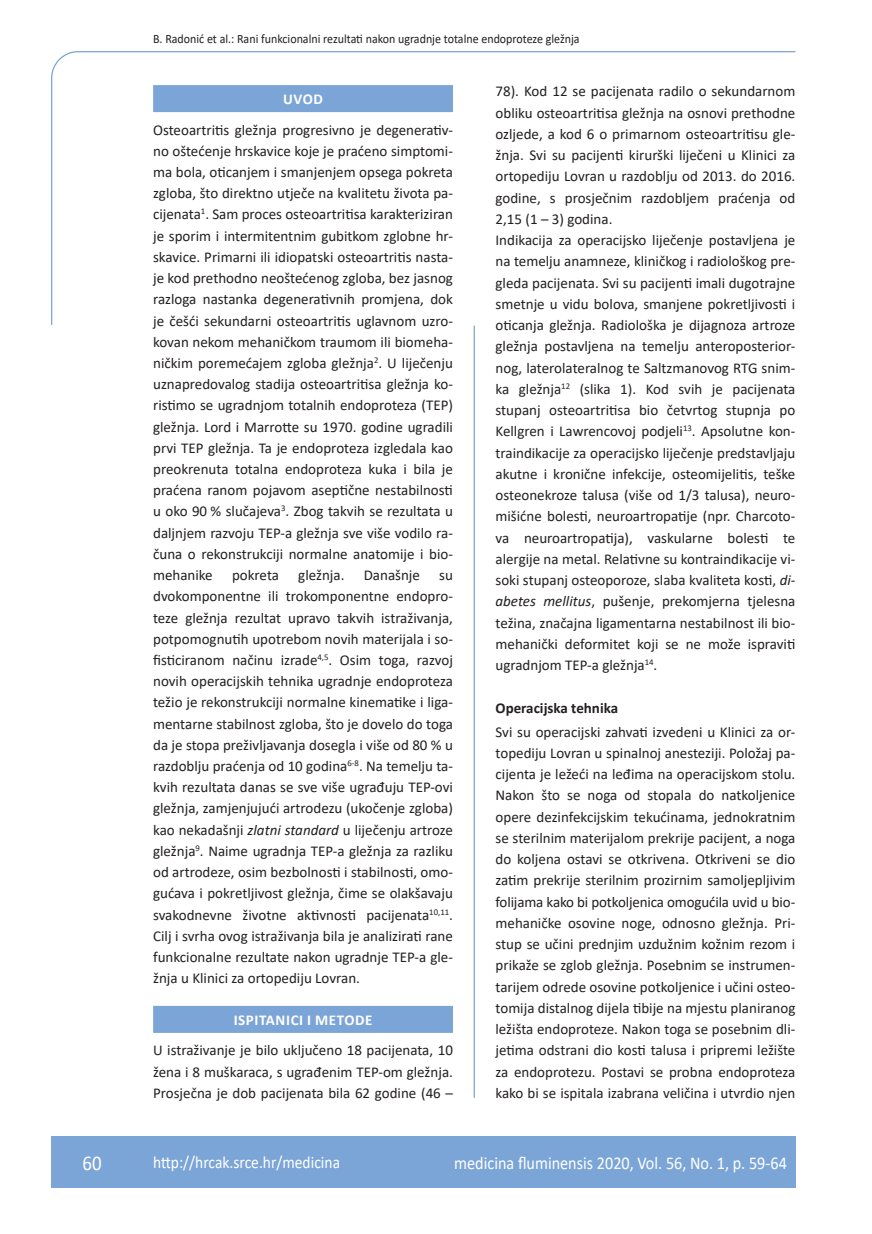
<style>
.page{position:relative;width:872px;height:1234px;background:#fff}
.page>*{position:absolute;margin:0;border:0;box-sizing:border-box;transform-origin:0 0}
.t1{font:21px "Calibri";color:#fff;scale:.9 1}
.t2{font:18px "Calibri";color:#fff;scale:.9 1}
.t3{font:17.25px "Calibri";color:#fff;scale:.9 1}
.osnovni_tekst{font:15px/21.3px "Calibri";color:#231f20;text-align:justify}
.naslov_ruler{font:700 15px "Calibri";letter-spacing:.04em;color:#fff}
.podnaslov{font:700 15px "Calibri";color:#231f20}
.glava{font:12.75px "Calibri";color:#231f20;scale:.94 1}
.s1{font-style:italic}
</style>
<div class="page">
<svg style="left:51px;top:51px;width:745px;height:274px"></svg>
<hr style="left:473px;top:325px;width:2px;height:772px;background:#7ca5d7">
<div style="left:51px;top:1135px;width:744px;height:51px;background:#7ca5d7"></div>
<div style="left:153px;top:85px;width:300px;height:27px;background:#7ca5d7"></div>
<div style="left:153px;top:1005px;width:300px;height:27px;background:#7ca5d7"></div>
<p class="glava" style="left:153px;top:29px;width:455px">B. Radonić et al.: Rani funkcionalni rezultati nakon ugradnje totalne endoproteze gležnja</p>
<p class="naslov_ruler" style="left:283px;top:88px;width:41px">UVOD</p>
<p class="osnovni_tekst" style="left:153px;top:119px;width:301px">Osteoartritis gležnja progresivno je degenerativ&shy;no oštećenje hrskavice koje je praćeno simptomi&shy;ma bola, oticanjem i smanjenjem opsega pokreta zgloba, što direktno utječe na kvalitetu života pa&shy;cijenata<sup>1</sup>. Sam proces osteoartritisa karakteriziran je sporim i intermitentnim gubitkom zglobne hr&shy;skavice. Primarni ili idiopatski osteoartritis nasta&shy;je kod prethodno neoštećenog zgloba, bez jasnog razloga nastanka degenerativnih promjena, dok je češći sekundarni osteoartritis uglavnom uzro&shy;kovan nekom mehaničkom traumom ili biomeha&shy;ničkim poremećajem zgloba gležnja<sup>2</sup>. U liječenju uznapredovalog stadija osteoartritisa gležnja ko&shy;ristimo se ugradnjom totalnih endoproteza (TEP) gležnja. Lord i Marrotte su 1970. godine ugradili prvi TEP gležnja. Ta je endoproteza izgledala kao preokrenuta totalna endoproteza kuka i bila je praćena ranom pojavom aseptične nestabilnosti u oko 90 % slučajeva<sup>3</sup>. Zbog takvih se rezultata u daljnjem razvoju TEP-a gležnja sve više vodilo ra&shy;čuna o rekonstrukciji normalne anatomije i bio&shy;mehanike</p>
<p class="osnovni_tekst" style="left:232px;top:564px;width:49px">pokreta</p>
<p class="osnovni_tekst" style="left:298px;top:564px;width:48px">gležnja.</p>
<p class="osnovni_tekst" style="left:364px;top:564px;width:58px">Današnje</p>
<p class="osnovni_tekst" style="left:153px;top:564px;width:301px;text-indent:286px">su dvokomponentne ili trokomponentne endopro&shy;teze gležnja rezultat upravo takvih istraživanja, potpomognutih upotrebom novih materijala i so&shy;fisticiranom načinu izrade<sup>4,5</sup>. Osim toga, razvoj novih operacijskih tehnika ugradnje endoproteza težio je rekonstrukciji normalne kinematike i liga&shy;mentarne stabilnost zgloba, što je dovelo do toga da je stopa preživljavanja dosegla i više od 80 % u razdoblju praćenja od 10 godina<sup>6-8</sup>. Na temelju ta&shy;kvih rezultata danas se sve više ugrađuju TEP-ovi gležnja, zamjenjujući artrodezu (ukočenje zgloba) kao nekadašnji <span class="s1">zlatni standard</span> u liječenju artroze gležnja<sup>9</sup>. Naime ugradnja TEP-a gležnja za razliku od artrodeze, osim bezbolnosti i stabilnosti, omo&shy;gućava i pokretljivost gležnja, čime se olakšavaju svakodnevne životne aktivnosti pacijenata<sup>10,11</sup>.<br>Cilj i svrha ovog istraživanja bila je analizirati rane funkcionalne rezultate nakon ugradnje TEP-a gle&shy;žnja u Klinici za ortopediju Lovran.</p>
<p class="naslov_ruler" style="left:234px;top:1008px;width:140px">ISPITANICI I METODE</p>
<p class="osnovni_tekst" style="left:153px;top:1039px;width:301px">U istraživanje je bilo uključeno 18 pacijenata, 10 žena i 8 muškaraca, s ugrađenim TEP-om gležnja.<br>Prosječna je dob pacijenata bila 62 godine (46 –</p>
<p class="osnovni_tekst" style="left:495px;top:80px;width:301px">78). Kod 12 se pacijenata radilo o sekundarnom obliku osteoartritisa gležnja na osnovi prethodne ozljede, a kod 6 o primarnom osteoartritisu gle&shy;žnja. Svi su pacijenti kirurški liječeni u Klinici za ortopediju Lovran u razdoblju od 2013. do 2016. godine, s prosječnim razdobljem praćenja od 2,15 (1 – 3) godina.</p>
<p class="osnovni_tekst" style="left:495px;top:229px;width:301px">Indikacija za operacijsko liječenje postavljena je na temelju anamneze, kliničkog i radiološkog pre&shy;gleda pacijenata. Svi su pacijenti imali dugotrajne smetnje u vidu bolova, smanjene pokretljivosti i oticanja gležnja. Radiološka je dijagnoza artroze gležnja postavljena na temelju anteroposterior&shy;nog, laterolateralnog te Saltzmanovog RTG snim&shy;ka gležnja<sup>12</sup> (slika 1). Kod svih je pacijenata stupanj osteoartritisa bio četvrtog stupnja po Kellgren i Lawrencovoj podjeli<sup>13</sup>. Apsolutne kon&shy;traindikacije za operacijsko liječenje predstavljaju akutne i kronične infekcije, osteomijelitis, teške osteonekroze talusa (više od 1/3 talusa), neuro&shy;mišićne bolesti, neuroartropatije (npr. Charcoto&shy;va neuroartropatija), vaskularne bolesti te alergije na metal. Relativne su kontraindikacije vi&shy;soki stupanj osteoporoze, slaba kvaliteta kosti, <span class="s1">di&shy;abetes mellitus</span>, pušenje, prekomjerna tjelesna težina, značajna ligamentarna nestabilnost ili bio&shy;mehanički deformitet koji se ne može ispraviti ugradnjom TEP-a gležnja<sup>14</sup>.</p>
<p class="podnaslov" style="left:495px;top:696px;width:124px">Operacijska tehnika</p>
<p class="osnovni_tekst" style="left:495px;top:720px;width:301px">Svi su operacijski zahvati izvedeni u Klinici za or&shy;topediju Lovran u spinalnoj anesteziji. Položaj pa&shy;cijenta je ležeći na leđima na operacijskom stolu.<br>Nakon što se noga od stopala do natkoljenice opere dezinfekcijskim tekućinama, jednokratnim se sterilnim materijalom prekrije pacijent, a noga do koljena ostavi se otkrivena. Otkriveni se dio zatim prekrije sterilnim prozirnim samoljepljivim folijama kako bi potkoljenica omogućila uvid u bio&shy;mehaničke osovine noge, odnosno gležnja. Pri&shy;stup se učini prednjim uzdužnim kožnim rezom i prikaže se zglob gležnja. Posebnim se instrumen&shy;tarijem odrede osovine potkoljenice i učini osteo&shy;tomija distalnog dijela tibije na mjestu planiranog ležišta endoproteze. Nakon toga se posebnim dli&shy;jetima odstrani dio kosti talusa i pripremi ležište za endoprotezu. Postavi se probna endoproteza kako bi se ispitala izabrana veličina i utvrdio njen</p>
<p class="t1" style="left:82px;top:1147px;width:23px">60</p>
<p class="t3" style="left:153px;top:1149px;width:209px">http://hrcak.srce.hr/medicina</p>
<p class="t2" style="left:454px;top:1149px;width:371px">medicina fluminensis 2020, Vol. 56, No. 1, p. 59-64</p>
</div>
